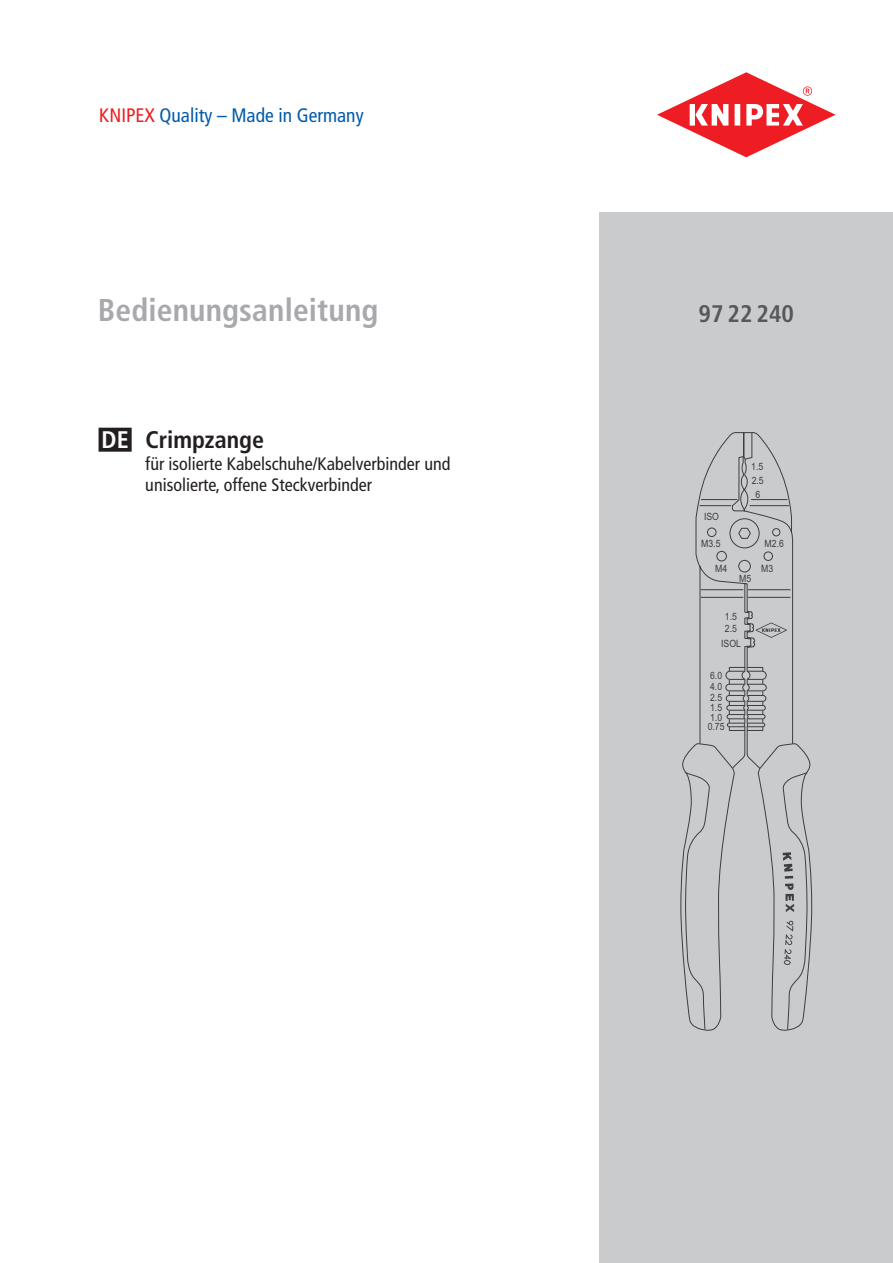
<style>
.page{position:relative;width:893px;height:1263px;background:#fff}
.page>*{position:absolute;margin:0;border:0;box-sizing:border-box;transform-origin:0 0}
.t1{font:700 condensed 31.5px "Frutiger LT Com";letter-spacing:.005em;color:#a8a9ad}
.t2{font:700 condensed 24px "Frutiger LT Com";color:#231f20}
.t3{font:700 condensed 24px "Frutiger LT Com";color:#57585a}
.t4{font:condensed 19.5px "Frutiger LT Com";color:#015aaa}
.t5{font:condensed 18px/21.6px "Frutiger LT Com";color:#231f20}
.t6{font:10.05px/14px "Arial Narrow";color:#3e3e3f;text-align:center;scale:1.06 1}
.s1{color:#ee1d23}
.s2{color:#fff}
</style>
<div class="page">
<svg style="left:657px;top:72px;width:179px;height:85px"></svg>
<div style="left:600px;top:213px;width:293px;height:1050px;background:#cacbcc"></div>
<div style="left:99px;top:428px;width:33px;height:24px;background:#231f20"></div>
<svg style="left:680px;top:432px;width:132px;height:599px"></svg>
<p class="t4" style="left:99px;top:104px;width:266px"><span class="s1">KNIPEX</span> Quality – Made in Germany</p>
<h1 class="t1" style="left:98px;top:292px;width:282px">Bedienungsanleitung</h1>
<h2 class="t3" style="left:699px;top:299px;width:97px">97 22 240</h2>
<h2 class="t2" style="left:102px;top:425px;width:164px"><span class="s2">DE</span> Crimpzange</h2>
<p class="t5" style="left:145px;top:453px;width:307px">für isolierte Kabelschuhe/Kabelverbinder und unisolierte, offene Steckverbinder</p>
<p class="t6" style="left:704px;top:509px;width:16px">ISO</p>
<p class="t6" style="left:751px;top:459px;width:13px">1.5<br>2.5<br>6</p>
<p class="t6" style="left:701px;top:536px;width:20px">M3.5</p>
<p class="t6" style="left:765px;top:536px;width:20px">M2.6</p>
<p class="t6" style="left:715px;top:561px;width:13px">M4</p>
<p class="t6" style="left:739px;top:571px;width:13px">M5</p>
<p class="t6" style="left:761px;top:561px;width:13px">M3</p>
<p class="t6" style="left:725px;top:609px;width:13px">1.5</p>
<p class="t6" style="left:721px;top:620px;width:20px;line-height:15.1px">2.5<br>ISOL</p>
<p class="t6" style="left:710px;top:668px;width:13px">6.0</p>
<p class="t6" style="left:710px;top:680px;width:13px">4.0</p>
<p class="t6" style="left:710px;top:690px;width:13px">2.5</p>
<p class="t6" style="left:710px;top:700px;width:13px">1.5</p>
<p class="t6" style="left:710px;top:710px;width:13px">1.0</p>
<p class="t6" style="left:708px;top:719px;width:17px">0.75</p>
</div>
